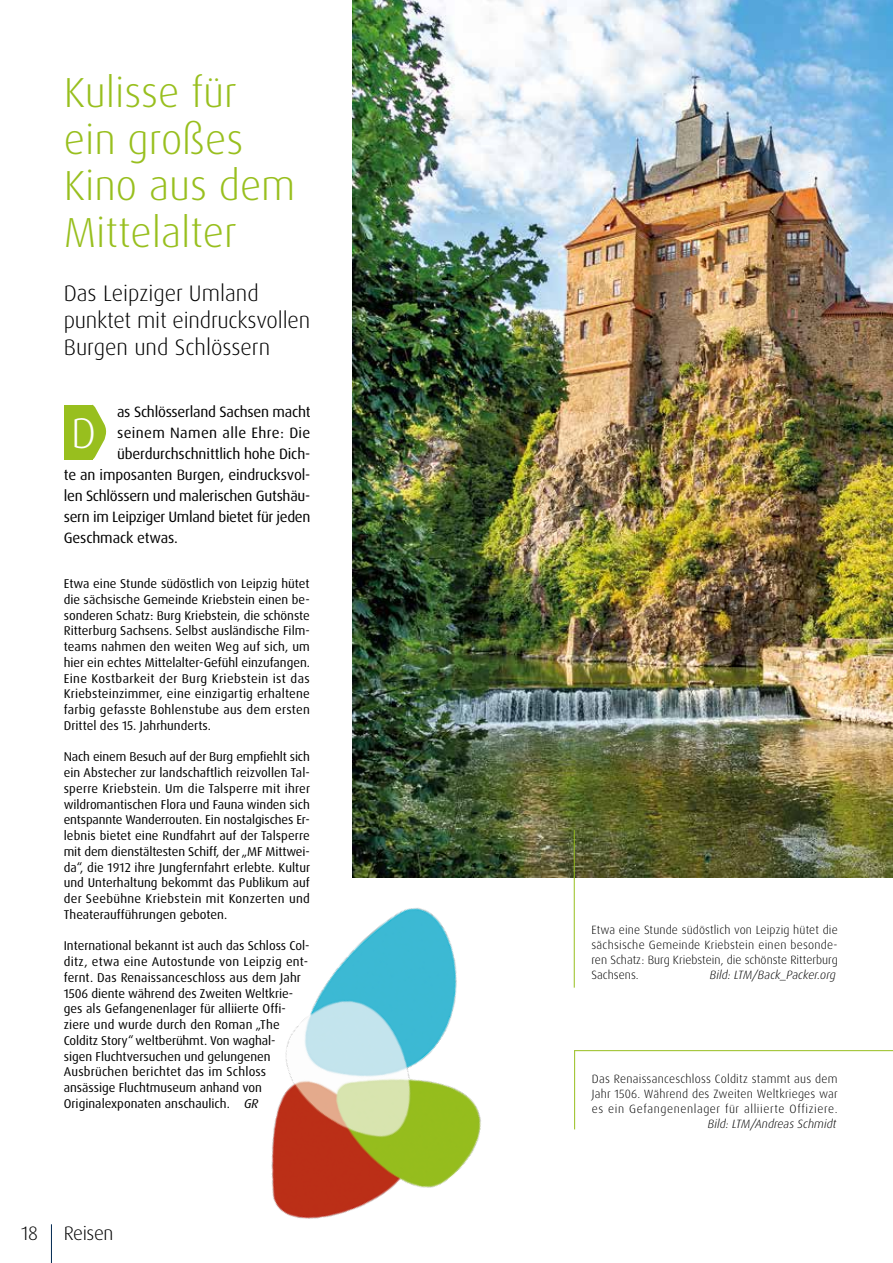
<style>
.page{position:relative;width:893px;height:1263px;background:#fff}
.page>*{position:absolute;margin:0;border:0;box-sizing:border-box;transform-origin:0 0}
.t1{font:300 42.9px "Dax OT";color:#fff}
.t2{font:300 42px/46.5px "Dax OT";color:#98bf1e}
.t3{font:300 22.5px/27px "Dax OT";color:#000}
.t4{font:300 19.5px "Dax OT";letter-spacing:-.02em;color:#000}
.t5{font:15px "Dax OT";letter-spacing:-.015em;color:#000}
.t6{font:15px "Dax OT";letter-spacing:.025em;color:#000}
.t7{font:12.75px/15.8px "Dax OT";color:#000;text-align:justify}
.t8{font:300 12px/15px "Dax OT";letter-spacing:.005em;color:#000;text-align:justify}
.t9{font:italic 300 12px "Dax OT";color:#000}
.s1{font-style:italic}
</style>
<div class="page">
<hr style="left:51px;top:1224px;width:1px;height:39px;background:#002851">
<div style="left:64px;top:405px;width:29px;height:54px;background:#98bf1e"></div>
<svg style="left:91px;top:404px;width:16px;height:56px"></svg>
<img style="left:353px;top:0;width:540px;height:877px">
<hr style="left:574px;top:830px;width:1px;height:158px;background:#98bf1e">
<img style="left:271px;top:869px;width:312px;height:350px">
<hr style="left:574px;top:1050px;width:319px;height:1px;background:#98bf1e">
<h2 class="t2" style="left:64px;top:70px;width:233px">Kulisse für ein großes<br>Kino aus dem<br>Mittelalter</h2>
<h3 class="t3" style="left:64px;top:279px;width:248px">Das Leipziger Umland punktet mit eindrucksvollen<br>Burgen und Schlössern</h3>
<p class="t5" style="left:117px;top:402px;width:195px">as Schlösserland Sachsen macht</p>
<p class="t6" style="left:117px;top:423px;width:195px">seinem Namen alle Ehre: Die</p>
<p class="t5" style="left:117px;top:444px;width:195px">überdurchschnittlich hohe Dich-</p>
<p class="t5" style="left:64px;top:465px;width:248px">te an imposanten Burgen, eindrucksvol-</p>
<p class="t5" style="left:64px;top:486px;width:248px">len Schlössern und malerischen Gutshäu-</p>
<p class="t5" style="left:64px;top:507px;width:248px">sern im Leipziger Umland bietet für jeden</p>
<p class="t5" style="left:64px;top:528px;width:116px">Geschmack etwas.</p>
<p class="t7" style="left:64px;top:576px;width:248px">Etwa eine Stunde südöstlich von Leipzig hütet die sächsische Gemeinde Kriebstein einen be&shy;sonderen Schatz: Burg Kriebstein, die schönste Ritterburg Sachsens. Selbst ausländische Film&shy;teams nahmen den weiten Weg auf sich, um hier ein echtes Mittelalter-Gefühl einzufangen.<br>Eine Kostbarkeit der Burg Kriebstein ist das Kriebsteinzimmer, eine einzigartig erhaltene farbig gefasste Bohlenstube aus dem ersten Drittel des 15. Jahrhunderts.</p>
<p class="t7" style="left:64px;top:749px;width:248px">Nach einem Besuch auf der Burg empfiehlt sich ein Abstecher zur landschaftlich reizvollen Tal&shy;sperre Kriebstein. Um die Talsperre mit ihrer wildromantischen Flora und Fauna winden sich entspannte Wanderrouten. Ein nostalgisches Er&shy;lebnis bietet eine Rundfahrt auf der Talsperre mit dem dienstältesten Schiff, der „MF Mittwei&shy;da“, die 1912 ihre Jungfernfahrt erlebte. Kultur und Unterhaltung bekommt das Publikum auf der Seebühne Kriebstein mit Konzerten und Theateraufführungen geboten.</p>
<p class="t7" style="left:64px;top:938px;width:247px;text-align:left">International bekannt ist auch das Schloss Col&shy;ditz, etwa eine Autostunde von Leipzig ent&shy;fernt. Das Renaissanceschloss aus dem Jahr 1506 diente während des Zweiten Weltkrie&shy;ges als Gefangenenlager für alliierte Offi&shy;ziere und wurde durch den Roman „The Colditz Story“ weltberühmt. Von waghal-<br>sigen Fluchtversuchen und gelungenen Ausbrüchen berichtet das im Schloss ansässige Fluchtmuseum anhand von Originalexponaten anschaulich. <span class="s1">GR</span></p>
<h1 class="t1" style="left:71px;top:406px;width:27px">D</h1>
<h3 class="t4" style="left:21px;top:1220px;width:18px">18</h3>
<h3 class="t4" style="left:64px;top:1220px;width:51px">Reisen</h3>
<p class="t8" style="left:591px;top:922px;width:248px">Etwa eine Stunde südöstlich von Leipzig hütet die sächsische Gemeinde Kriebstein einen besonde&shy;ren Schatz: Burg Kriebstein, die schönste Ritterburg Sachsens.</p>
<p class="t9" style="left:710px;top:967px;width:128px">Bild: LTM/Back_Packer.org</p>
<p class="t8" style="left:592px;top:1071px;width:247px">Das Renaissanceschloss Colditz stammt aus dem Jahr 1506. Während des Zweiten Weltkrieges war es ein Gefangenenlager für alliierte Offiziere.</p>
<p class="t9" style="left:708px;top:1116px;width:130px">Bild: LTM/Andreas Schmidt</p>
</div>
